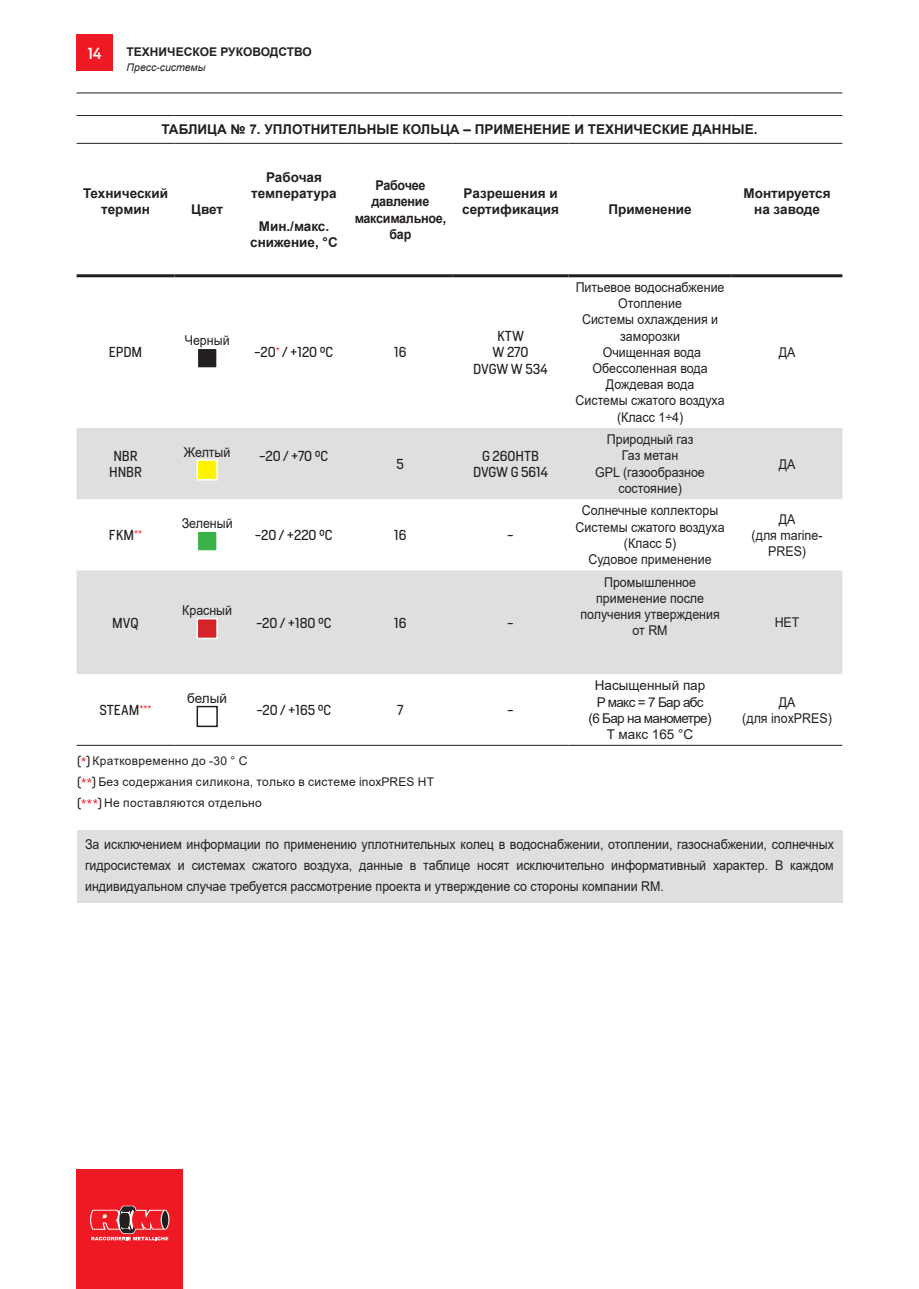
<style>
.page{position:relative;width:919px;height:1289px;background:#fff}
.page>*{position:absolute;margin:0;border:0;box-sizing:border-box;transform-origin:0 0}
.t1{font:500 15px "Heron Sans";color:#fff}
.t2{font:13.5px/16.2px "Arial";color:#241f1f;text-align:center;scale:.92 1}
.t3{font:700 13.5px/16.2px "Arial";color:#241f1f;text-align:center}
.t4{font:13.5px/16.2px "Heron Sans";color:#241f1f;text-align:center}
.t5{font:13.5px/16.2px "Arial";letter-spacing:-.045em;color:#241f1f;text-align:center}
.t6{font:700 13.5px/16.2px "Arial";letter-spacing:-.02em;color:#241f1f;text-align:center;scale:.93 1}
.t7{font:13.5px "Arial";color:#241f1f}
.t8{font:12px/21px "Arial";letter-spacing:.025em;color:#241f1f}
.t9{font:700 12px "Arial";color:#241f1f}
.t10{font:italic 10.5px "Arial";color:#241f1f}
.s1{font-family:"Heron Sans"}
.s2{font-family:"Heron Sans";font-size:10.5px;color:#ef1923}
</style>
<div class="page">
<hr style="left:77px;top:93px;width:765px;height:1px;background:#241f1f">
<div style="left:77px;top:1169px;width:106px;height:119px;background:#ef1923"></div>
<svg style="left:90px;top:1205px;width:79px;height:35px"></svg>
<div style="left:77px;top:35px;width:36px;height:36px;background:#ef1923"></div>
<div style="left:77px;top:830px;width:765px;height:72px;background:#e0dfdf"></div>
<svg style="left:77px;top:428px;width:765px;height:246px;fill:#e0dfdf"></svg>
<hr style="left:77px;top:143px;width:97px;height:1px;background:#241f1f">
<hr style="left:174px;top:143px;width:66px;height:1px;background:#241f1f">
<hr style="left:240px;top:143px;width:108px;height:1px;background:#241f1f">
<hr style="left:348px;top:143px;width:105px;height:1px;background:#241f1f">
<hr style="left:453px;top:143px;width:115px;height:1px;background:#241f1f">
<hr style="left:568px;top:143px;width:163px;height:1px;background:#241f1f">
<hr style="left:731px;top:143px;width:111px;height:1px;background:#241f1f">
<hr style="left:77px;top:274px;width:97px;height:3px;background:#241f1f">
<hr style="left:174px;top:274px;width:66px;height:3px;background:#241f1f">
<hr style="left:240px;top:274px;width:108px;height:3px;background:#241f1f">
<hr style="left:348px;top:274px;width:105px;height:3px;background:#241f1f">
<hr style="left:453px;top:274px;width:115px;height:3px;background:#241f1f">
<hr style="left:568px;top:274px;width:163px;height:3px;background:#241f1f">
<hr style="left:731px;top:274px;width:111px;height:3px;background:#241f1f">
<hr style="left:77px;top:745px;width:97px;height:1px;background:#241f1f">
<hr style="left:174px;top:745px;width:66px;height:1px;background:#241f1f">
<hr style="left:240px;top:745px;width:108px;height:1px;background:#241f1f">
<hr style="left:348px;top:745px;width:105px;height:1px;background:#241f1f">
<hr style="left:453px;top:745px;width:115px;height:1px;background:#241f1f">
<hr style="left:568px;top:745px;width:163px;height:1px;background:#241f1f">
<hr style="left:731px;top:745px;width:111px;height:1px;background:#241f1f">
<hr style="left:77px;top:115px;width:97px;height:1px;background:#241f1f">
<hr style="left:174px;top:115px;width:66px;height:1px;background:#241f1f">
<hr style="left:240px;top:115px;width:108px;height:1px;background:#241f1f">
<hr style="left:348px;top:115px;width:105px;height:1px;background:#241f1f">
<hr style="left:453px;top:115px;width:115px;height:1px;background:#241f1f">
<hr style="left:568px;top:115px;width:163px;height:1px;background:#241f1f">
<hr style="left:731px;top:115px;width:111px;height:1px;background:#241f1f">
<div style="left:197px;top:348px;width:20px;height:20px;background:#241f1f"></div>
<div style="left:196px;top:347px;width:22px;height:22px;border:2px solid #fff"></div>
<div style="left:197px;top:460px;width:20px;height:20px;background:#fff300"></div>
<div style="left:196px;top:459px;width:22px;height:21px;border:2px solid #fff"></div>
<div style="left:197px;top:531px;width:20px;height:20px;background:#3ab247"></div>
<div style="left:196px;top:530px;width:22px;height:21px;border:2px solid #fff"></div>
<div style="left:197px;top:618px;width:20px;height:20px;background:#d42429"></div>
<div style="left:196px;top:618px;width:22px;height:21px;border:2px solid #fff"></div>
<div style="left:196px;top:705px;width:22px;height:22px;border:2px solid #241f1f"></div>
<p class="t1" style="left:88px;top:45px;width:15px">14</p>
<p class="t9" style="left:126px;top:44px;width:187px">ТЕХНИЧЕСКОЕ РУКОВОДСТВО</p>
<p class="t10" style="left:126px;top:60px;width:80px">Пресс-системы</p>
<p class="t3" style="left:161px;top:122px;width:597px">ТАБЛИЦА № 7. УПЛОТНИТЕЛЬНЫЕ КОЛЬЦА – ПРИМЕНЕНИЕ И ТЕХНИЧЕСКИЕ ДАННЫЕ.</p>
<p class="t3" style="left:83px;top:185px;width:86px">Технический термин</p>
<p class="t3" style="left:191px;top:202px;width:33px">Цвет</p>
<p class="t3" style="left:251px;top:169px;width:87px">Рабочая температура</p>
<p class="t3" style="left:250px;top:218px;width:89px">Мин./макс. снижение, °C</p>
<p class="t6" style="left:354px;top:177px;width:100px">Рабочее давление максимальное, бар</p>
<p class="t3" style="left:462px;top:185px;width:98px;text-align:left">Разрешения и сертификация</p>
<p class="t4" style="left:109px;top:345px;width:35px">EPDM</p>
<p class="t2" style="left:185px;top:332px;width:50px">Черный</p>
<p class="t4" style="left:254px;top:345px;width:80px">-20<sup>*</sup> / +120 °C</p>
<p class="t4" style="left:394px;top:345px;width:14px">16</p>
<p class="t4" style="left:473px;top:329px;width:76px">KTW<br>W 270<br>DVGW W 534</p>
<p class="t4" style="left:109px;top:448px;width:34px">NBR<br>HNBR</p>
<p class="t2" style="left:184px;top:443px;width:52px">Желтый</p>
<p class="t4" style="left:259px;top:448px;width:70px">-20 / +70 °C</p>
<p class="t4" style="left:396px;top:456px;width:9px">5</p>
<p class="t4" style="left:473px;top:448px;width:77px">G 260HTB<br>DVGW G 5614</p>
<p class="t4" style="left:109px;top:528px;width:35px">FKM<sup>**</sup></p>
<p class="t2" style="left:182px;top:515px;width:57px">Зеленый</p>
<p class="t4" style="left:255px;top:528px;width:79px">-20 / +220 °C</p>
<p class="t4" style="left:394px;top:528px;width:14px">16</p>
<p class="t4" style="left:507px;top:528px;width:7px">-</p>
<p class="t4" style="left:112px;top:615px;width:28px">MVQ</p>
<p class="t2" style="left:182px;top:602px;width:56px">Красный</p>
<p class="t4" style="left:256px;top:615px;width:77px">-20 / +180 °C</p>
<p class="t4" style="left:394px;top:615px;width:14px">16</p>
<p class="t4" style="left:507px;top:615px;width:7px">-</p>
<p class="t4" style="left:99px;top:702px;width:53px">STEAM<sup>***</sup></p>
<p class="t7" style="left:187px;top:689px;width:41px">белый</p>
<p class="t4" style="left:257px;top:702px;width:76px">-20 / +165 °C</p>
<p class="t4" style="left:397px;top:702px;width:8px">7</p>
<p class="t4" style="left:507px;top:702px;width:7px">-</p>
<p class="t8" style="left:77px;top:750px;width:358px"><span class="s1">(</span><span class="s2">*</span><span class="s1">)</span> Кратковременно до -30 ° C<br><span class="s1">(</span><span class="s2">**</span><span class="s1">)</span> Без содержания силикона, только в системе inoxPRES HT <span class="s1">(</span><span class="s2">***</span><span class="s1">)</span> Не поставляются отдельно</p>
<p class="t3" style="left:608px;top:202px;width:85px">Применение</p>
<p class="t3" style="left:743px;top:185px;width:89px">Монтируется на заводе</p>
<p class="t2" style="left:575px;top:279px;width:163px">Питьевое водоснабжение<br>Отопление<br>Системы охлаждения и заморозки<br>Очищенная вода<br>Обессоленная вода<br>Дождевая вода<br>Системы сжатого воздуха (Класс 1÷4)</p>
<p class="t2" style="left:595px;top:431px;width:121px">Природный газ<br>Газ метан<br>GPL (газообразное состояние)</p>
<p class="t2" style="left:778px;top:344px;width:20px">ДА</p>
<p class="t2" style="left:778px;top:455px;width:20px">ДА</p>
<p class="t2" style="left:575px;top:502px;width:163px">Солнечные коллекторы<br>Системы сжатого воздуха (Класс 5)<br>Судовое применение</p>
<p class="t2" style="left:751px;top:510px;width:79px">ДА<br>(для marine-<br>PRES)</p>
<p class="t2" style="left:580px;top:573px;width:153px">Промышленное применение после получения утверждения от RM</p>
<p class="t5" style="left:588px;top:677px;width:125px">Насыщенный пар<br>P макс = 7 Бар абс<br>(6 Бар на манометре)<br>T макс 165 °C</p>
<p class="t2" style="left:774px;top:614px;width:28px">НЕТ</p>
<p class="t2" style="left:742px;top:693px;width:99px">ДА<br>(для inoxPRES)</p>
<p class="t2" style="left:85px;top:834px;width:815px;line-height:21px;text-align:justify">За исключением информации по применению уплотнительных колец в водоснабжении, отоплении, газоснабжении, солнечных гидросистемах и системах сжатого воздуха, данные в таблице носят исключительно информативный характер. В каждом индивидуальном случае требуется рассмотрение проекта и утверждение со стороны компании RM.</p>
</div>
